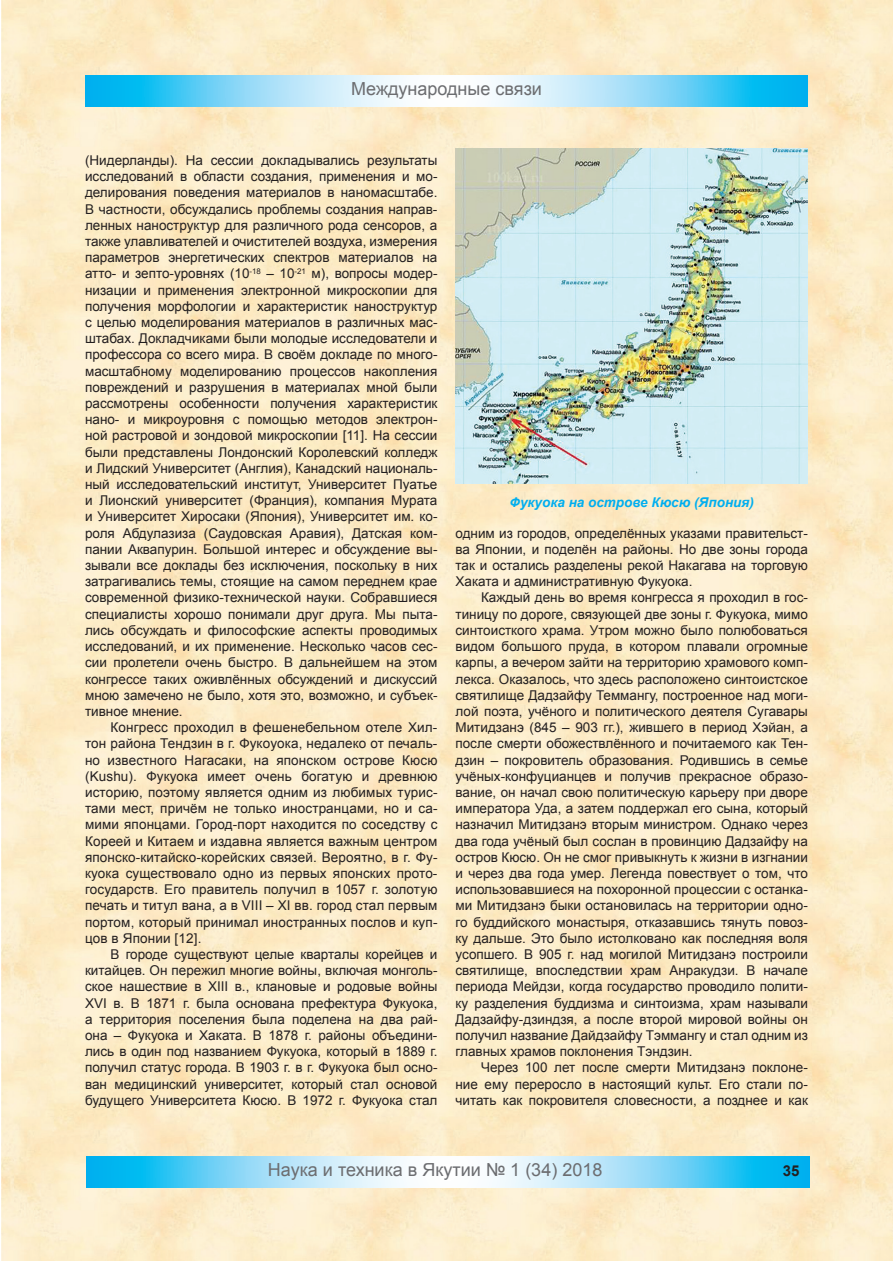
<style>
.page{position:relative;width:893px;height:1263px;background:#fff}
.page>*{position:absolute;margin:0;border:0;box-sizing:border-box;transform-origin:0 0}
.t1{font:18px "Arial";color:#6c6d70}
.t2{font:700 15px "Arial";color:#231f20}
.t3{font:13.5px/16.2px "Arial";color:#231f20;text-align:justify}
.t4{font:italic 700 13.5px "Arial";color:#00aeef}
</style>
<div class="page">
<img style="left:1px;top:0;width:892px;height:1261px">
<svg style="left:85px;top:76px;width:723px;height:30px"></svg>
<svg style="left:86px;top:1157px;width:723px;height:30px"></svg>
<img style="left:455px;top:149px;width:353px;height:335px">
<h1 class="t1" style="left:351px;top:77px;width:192px">Международные связи</h1>
<p class="t3" style="left:85px;top:152px;width:354px">(Нидерланды). На сессии докладывались результаты исследований в области создания, применения и мо&shy;делирования поведения материалов в наномасштабе.<br>В частности, обсуждались проблемы создания направ&shy;ленных наноструктур для различного рода сенсоров, а также улавливателей и очистителей воздуха, измерения параметров энергетических спектров материалов на атто- и зепто-уровнях (10<sup>-18</sup> – 10<sup>-21</sup> м), вопросы модер&shy;низации и применения электронной микроскопии для получения морфологии и характеристик наноструктур с целью моделирования материалов в различных мас&shy;штабах. Докладчиками были молодые исследователи и профессора со всего мира. В своём докладе по много&shy;масштабному моделированию процессов накопления повреждений и разрушения в материалах мной были рассмотрены особенности получения характеристик нано- и микроуровня с помощью методов электрон&shy;ной растровой и зондовой микроскопии [11]. На сессии были представлены Лондонский Королевский колледж и Лидский Университет (Англия), Канадский националь&shy;ный исследовательский институт, Университет Пуатье и Лионский университет (Франция), компания Мурата и Университет Хиросаки (Япония), Университет им. ко&shy;роля Абдулазиза (Саудовская Аравия), Датская ком&shy;пании Аквапурин. Большой интерес и обсуждение вы&shy;зывали все доклады без исключения, поскольку в них затрагивались темы, стоящие на самом переднем крае современной физико-технической науки. Собравшиеся специалисты хорошо понимали друг друга. Мы пыта&shy;лись обсуждать и философские аспекты проводимых исследований, и их применение. Несколько часов сес&shy;сии пролетели очень быстро. В дальнейшем на этом конгрессе таких оживлённых обсуждений и дискуссий мною замечено не было, хотя это, возможно, и субъек&shy;тивное мнение.</p>
<p class="t3" style="left:85px;top:719px;width:354px;text-indent:26px">Конгресс проходил в фешенебельном отеле Хил&shy;тон района Тендзин в г. Фукоуока, недалеко от печаль&shy;но известного Нагасаки, на японском острове Кюсю (Kushu). Фукуока имеет очень богатую и древнюю историю, поэтому является одним из любимых турис&shy;тами мест, причём не только иностранцами, но и са&shy;мими японцами. Город-порт находится по соседству с Кореей и Китаем и издавна является важным центром японско-китайско-корейских связей. Вероятно, в г. Фу&shy;куока существовало одно из первых японских прото&shy;государств. Его правитель получил в 1057 г. золотую печать и титул вана, а в VIII – XI вв. город стал первым портом, который принимал иностранных послов и куп&shy;цов в Японии [12].</p>
<p class="t3" style="left:85px;top:946px;width:354px;text-indent:26px">В городе существуют целые кварталы корейцев и китайцев. Он пережил многие войны, включая монголь&shy;ское нашествие в XIII в., клановые и родовые войны XVI в. В 1871 г. была основана префектура Фукуока, а территория поселения была поделена на два рай&shy;она – Фукуока и Хаката. В 1878 г. районы объедини&shy;лись в один под названием Фукуока, который в 1889 г. получил статус города. В 1903 г. в г. Фукуока был осно&shy;ван медицинский университет, который стал основой будущего Университета Кюсю. В 1972 г. Фукуока стал</p>
<p class="t4" style="left:510px;top:494px;width:246px">Фукуока на острове Кюсю (Япония)</p>
<p class="t3" style="left:455px;top:525px;width:354px">одним из городов, определённых указами правительст&shy;ва Японии, и поделён на районы. Но две зоны города так и остались разделены рекой Накагава на торговую Хаката и административную Фукуока.</p>
<p class="t3" style="left:455px;top:590px;width:354px;text-indent:26px">Каждый день во время конгресса я проходил в гос&shy;тиницу по дороге, связующей две зоны г. Фукуока, мимо синтоисткого храма. Утром можно было полюбоваться видом большого пруда, в котором плавали огромные карпы, а вечером зайти на территорию храмового комп&shy;лекса. Оказалось, что здесь расположено синтоистское святилище Дадзайфу Теммангу, построенное над моги&shy;лой поэта, учёного и политического деятеля Сугавары Митидзанэ (845 – 903 гг.), жившего в период Хэйан, а после смерти обожествлённого и почитаемого как Тен&shy;дзин – покровитель образования. Родившись в семье учёных-конфуцианцев и получив прекрасное образо&shy;вание, он начал свою политическую карьеру при дворе императора Уда, а затем поддержал его сына, который назначил Митидзанэ вторым министром. Однако через два года учёный был сослан в провинцию Дадзайфу на остров Кюсю. Он не смог привыкнуть к жизни в изгнании и через два года умер. Легенда повествует о том, что использовавшиеся на похоронной процессии с останка&shy;ми Митидзанэ быки остановилась на территории одно&shy;го буддийского монастыря, отказавшись тянуть повоз&shy;ку дальше. Это было истолковано как последняя воля усопшего. В 905 г. над могилой Митидзанэ построили святилище, впоследствии храм Анракудзи. В начале периода Мейдзи, когда государство проводило полити&shy;ку разделения буддизма и синтоизма, храм называли Дадзайфу-дзиндзя, а после второй мировой войны он получил название Дайдзайфу Тэммангу и стал одним из главных храмов поклонения Тэндзин.</p>
<p class="t3" style="left:455px;top:1060px;width:354px;text-indent:26px">Через 100 лет после смерти Митидзанэ поклоне&shy;ние ему переросло в настоящий культ. Его стали по&shy;читать как покровителя словесности, а позднее и как</p>
<h1 class="t1" style="left:268px;top:1158px;width:336px">Наука и техника в Якутии № 1 (34) 2018</h1>
<p class="t2" style="left:783px;top:1161px;width:18px">35</p>
</div>
